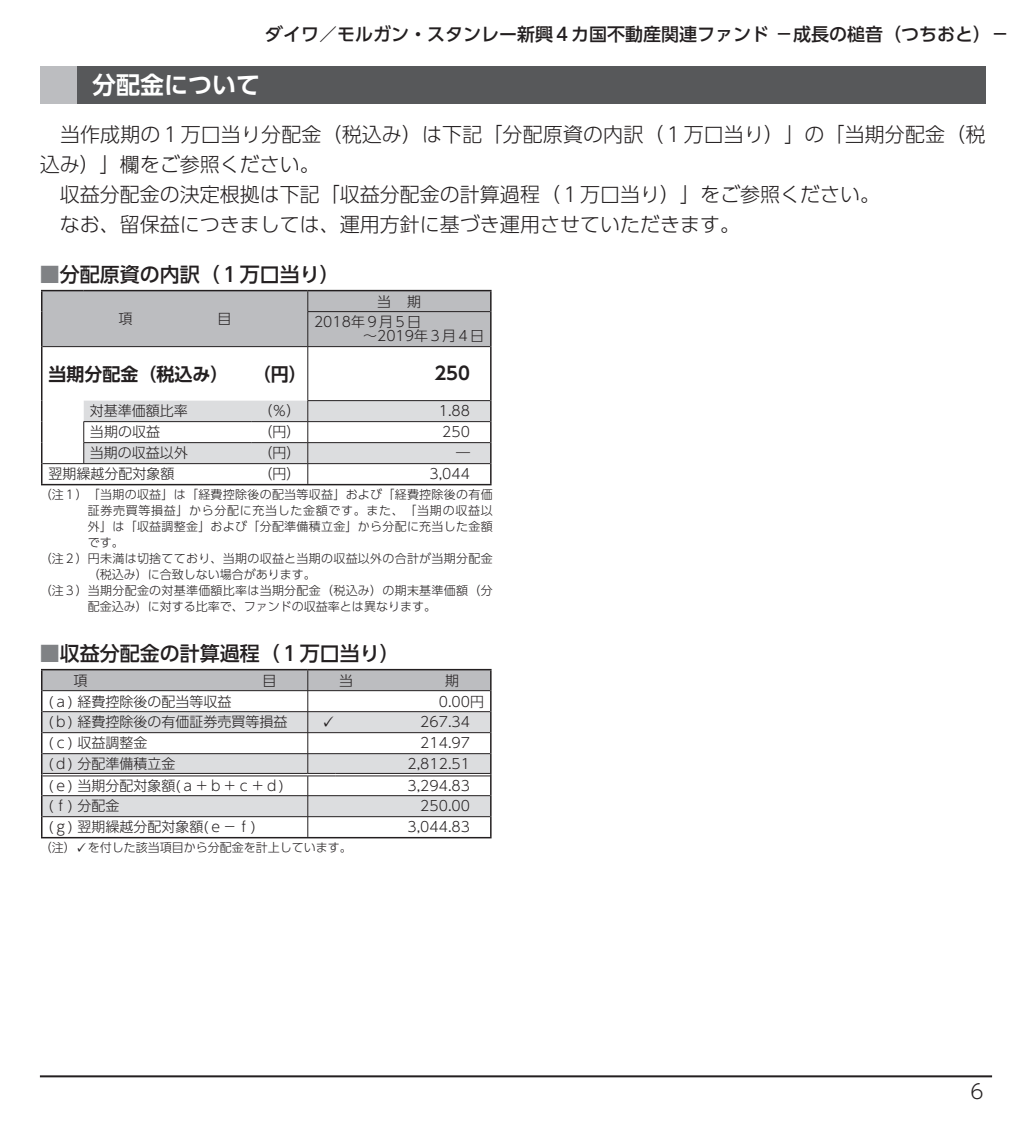
<style>
.page{position:relative;width:1032px;height:1134px;background:#fff}
.page>*{position:absolute;margin:0;border:0;box-sizing:border-box;transform-origin:0 0}
.t1{font:24px "UD Shin Go Pro De Bold 90 msp RKSJ H";color:#fff}
.t2{font:20px/30px "UD Shin Go Pro Light 90 msp RKSJ H";color:#231f20}
.t3{font:20px "UD Shin Go Pro Medium 90 msp RKSJ H";color:#231f20}
.t4{font:18px "UD Shin Go Pro Medium 90 msp RKSJ H";color:#231f20}
.t5{font:18px "UD Shin Go Pro De Bold 90 msp RKSJ H";color:#231f20}
.t6{font:14px/20.8px "UD Shin Go Pro Light 90 msp RKSJ H";color:#231f20;text-align:right}
.t7{font:12px "UD Shin Go Pro Light 90 msp RKSJ H";letter-spacing:.025em;color:#231f20}
.t8{font:12px "UD Shin Go Pro Light 90 msp RKSJ H";color:#231f20}
.t9{font:12px "UD Shin Go Pro Light 90 msp RKSJ H";letter-spacing:.055em;color:#231f20}
.s1{color:#808285}
</style>
<div class="page">
<hr style="left:40px;top:1075px;width:952px;height:2px;background:#231f20">
<div style="left:40px;top:66px;width:37px;height:37px;background:#bcbdc0"></div>
<div style="left:77px;top:66px;width:908px;height:37px;background:#57585a"></div>
<hr style="left:41px;top:290px;width:43px;height:1px;background:#231f20">
<hr style="left:84px;top:290px;width:224px;height:1px;background:#231f20">
<hr style="left:308px;top:290px;width:183px;height:1px;background:#231f20">
<hr style="left:41px;top:347px;width:1px;height:54px;background:#231f20">
<hr style="left:490px;top:347px;width:1px;height:54px;background:#231f20">
<svg style="left:41px;top:401px;width:1px;height:83px"></svg>
<hr style="left:41px;top:484px;width:450px;height:1px;background:#231f20">
<div style="left:41px;top:291px;width:450px;height:56px;background:#bcbdc0"></div>
<hr style="left:307px;top:311px;width:183px;height:1px;background:#231f20">
<hr style="left:307px;top:312px;width:1px;height:34px;background:#231f20">
<hr style="left:308px;top:346px;width:182px;height:1px;background:#231f20">
<hr style="left:307px;top:347px;width:1px;height:53px;background:#231f20">
<hr style="left:307px;top:400px;width:183px;height:1px;background:#231f20">
<svg style="left:83px;top:401px;width:408px;height:83px"></svg>
<hr style="left:252px;top:442px;width:56px;height:1px;background:#231f20">
<hr style="left:42px;top:463px;width:266px;height:1px;background:#231f20">
<hr style="left:41px;top:669px;width:267px;height:1px;background:#231f20">
<hr style="left:308px;top:669px;width:183px;height:1px;background:#231f20">
<svg style="left:41px;top:670px;width:450px;height:169px"></svg>
<p class="t4" style="left:265px;top:27px;width:745px">ダイワ／モルガン・スタンレー新興４カ国不動産関連ファンド －成長の槌音（つちおと）－</p>
<h1 class="t1" style="left:92px;top:76px;width:170px">分配金について</h1>
<h2 class="t2" style="left:40px;top:122px;width:947px">　当作成期の１万口当り分配金（税込み）は下記「分配原資の内訳（１万口当り）」の「当期分配金（税込み）」欄をご参照ください。<br>　収益分配金の決定根拠は下記「収益分配金の計算過程（１万口当り）」をご参照ください。<br>　なお、留保益につきましては、運用方針に基づき運用させていただきます。</h2>
<h2 class="t3" style="left:40px;top:267px;width:301px"><span class="s1">■</span>分配原資の内訳（１万口当り）</h2>
<p class="t6" style="left:118px;top:310px;width:15px">項</p>
<p class="t6" style="left:217px;top:310px;width:15px">目</p>
<p class="t6" style="left:314px;top:293px;width:109px">当 期<br>2018年９月５日</p>
<p class="t6" style="left:363px;top:328px;width:122px">～2019年３月４日</p>
<p class="t5" style="left:48px;top:367px;width:181px">当期分配金（税込み）</p>
<p class="t5" style="left:253px;top:367px;width:55px">（円）</p>
<p class="t5" style="left:434px;top:367px;width:37px">250</p>
<p class="t6" style="left:90px;top:403px;width:99px">対基準価額比率</p>
<p class="t6" style="left:259px;top:403px;width:43px">（％）</p>
<p class="t6" style="left:439px;top:403px;width:33px">1.88</p>
<p class="t6" style="left:90px;top:424px;width:71px">当期の収益</p>
<p class="t6" style="left:259px;top:424px;width:43px">（円）</p>
<p class="t6" style="left:442px;top:424px;width:29px">250</p>
<p class="t6" style="left:90px;top:445px;width:100px">当期の収益以外</p>
<p class="t6" style="left:259px;top:445px;width:43px">（円）</p>
<p class="t6" style="left:456px;top:445px;width:15px">―</p>
<p class="t6" style="left:48px;top:465px;width:127px">翌期繰越分配対象額</p>
<p class="t6" style="left:259px;top:465px;width:43px">（円）</p>
<p class="t6" style="left:429px;top:465px;width:42px">3,044</p>
<p class="t7" style="left:40px;top:490px;width:454px">（注１）「当期の収益」は「経費控除後の配当等収益」および「経費控除後の有価</p>
<p class="t9" style="left:88px;top:506px;width:406px">証券売買等損益」から分配に充当した金額です。また、「当期の収益以</p>
<p class="t7" style="left:88px;top:522px;width:406px">外」は「収益調整金」および「分配準備積立金」から分配に充当した金額</p>
<p class="t7" style="left:88px;top:538px;width:38px">です。</p>
<p class="t7" style="left:40px;top:554px;width:454px">（注２）円未満は切捨てており、当期の収益と当期の収益以外の合計が当期分配金</p>
<p class="t8" style="left:88px;top:570px;width:230px">（税込み）に合致しない場合があります。</p>
<p class="t7" style="left:40px;top:586px;width:454px">（注３）当期分配金の対基準価額比率は当期分配金（税込み）の期末基準価額（分</p>
<p class="t8" style="left:88px;top:602px;width:350px">配金込み）に対する比率で、ファンドの収益率とは異なります。</p>
<h2 class="t3" style="left:40px;top:646px;width:361px"><span class="s1">■</span>収益分配金の計算過程（１万口当り）</h2>
<p class="t6" style="left:73px;top:672px;width:15px">項</p>
<p class="t6" style="left:262px;top:672px;width:15px">目</p>
<p class="t6" style="left:339px;top:672px;width:15px">当</p>
<p class="t6" style="left:445px;top:672px;width:15px">期</p>
<p class="t6" style="left:48px;top:693px;width:185px">(ａ) 経費控除後の配当等収益</p>
<p class="t6" style="left:439px;top:693px;width:47px">0.00円</p>
<p class="t6" style="left:48px;top:714px;width:241px">(ｂ) 経費控除後の有価証券売買等損益</p>
<p class="t6" style="left:420px;top:714px;width:51px">267.34</p>
<p class="t6" style="left:48px;top:735px;width:101px">(ｃ) 収益調整金</p>
<p class="t6" style="left:420px;top:735px;width:51px">214.97</p>
<p class="t6" style="left:48px;top:755px;width:129px">(ｄ) 分配準備積立金</p>
<p class="t6" style="left:407px;top:755px;width:64px">2,812.51</p>
<p class="t6" style="left:48px;top:777px;width:237px">(ｅ) 当期分配対象額(ａ＋ｂ＋ｃ＋ｄ)</p>
<p class="t6" style="left:407px;top:777px;width:64px">3,294.83</p>
<p class="t6" style="left:48px;top:798px;width:73px">(ｆ) 分配金</p>
<p class="t6" style="left:420px;top:798px;width:51px">250.00</p>
<p class="t6" style="left:48px;top:818px;width:209px">(ｇ) 翌期繰越分配対象額(ｅ－ｆ)</p>
<p class="t6" style="left:407px;top:818px;width:64px">3,044.83</p>
<p class="t8" style="left:40px;top:843px;width:314px">（注） を付した該当項目から分配金を計上しています。</p>
<h2 class="t2" style="left:970px;top:1079px;width:15px">6</h2>
</div>
